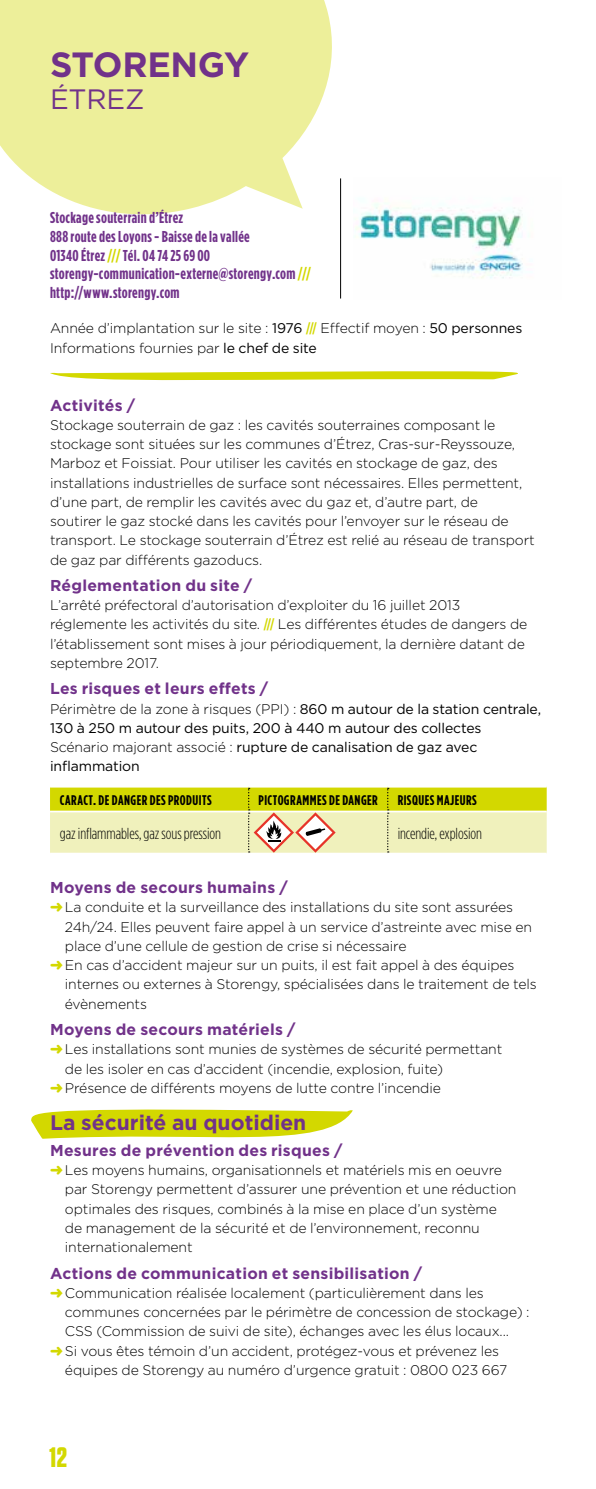
<style>
.page{position:relative;width:596px;height:1489px;background:#fff}
.page>*{position:absolute;margin:0;border:0;box-sizing:border-box;transform-origin:0 0}
.t1{font:700 35px "Gotham";letter-spacing:-.01em;color:#71328a}
.t2{font:28px "Gotham";letter-spacing:-.01em;color:#71328a}
.t3{font:700 28px "Tungsten";color:#d3d800}
.t4{font:700 21px "Gotham";color:#71328a}
.t5{font:700 15.75px "Gotham";letter-spacing:.015em;color:#71328a}
.t6{font:700 15.75px/18.9px "Gotham Condensed";letter-spacing:.02em;color:#71328a}
.t7{font:300 15.75px "Gotham Condensed";letter-spacing:-.005em;color:#000}
.t8{font:300 14px/19.2px "Gotham";letter-spacing:-.01em;color:#000}
.t9{font:14px/19.2px "Gotham";letter-spacing:-.01em;color:#000}
.t10{font:700 14px "Gotham Condensed";letter-spacing:.035em;color:#000}
.s1{color:#d3d800}
.s2{font-weight:400}
.s3{font-family:"Gotham Condensed";font-weight:700;color:#d3d800}
.s4{font-weight:300}
</style>
<div class="page">
<svg style="left:0;top:0;width:332px;height:215px;background:#eff1a6"></svg>
<hr style="left:340px;top:178px;width:1px;height:120px;background:#000">
<svg style="left:50px;top:371px;width:467px;height:10px"></svg>
<svg style="left:50px;top:786px;width:496px;height:67px;background:#e5e57d"></svg>
<svg style="left:31px;top:1109px;width:321px;height:30px"></svg>
<img style="left:356px;top:203px;width:173px;height:76px">
<h1 class="t1" style="left:50px;top:42px;width:200px">STORENGY</h1>
<h2 class="t2" style="left:50px;top:81px;width:96px">ÉTREZ</h2>
<p class="t6" style="left:50px;top:208px;width:262px">Stockage souterrain d’Étrez<br>888 route des Loyons - Baisse de la vallée<br>01340 Étrez <span class="s1">///</span> Tél. 04 74 25 69 00 storengy-communication-externe@storengy.com <span class="s1">/// </span>http://www.storengy.com</p>
<p class="t8" style="left:50px;top:318px;width:473px">Année d’implantation sur le site : <span class="s2">1976</span> <span class="s3">///</span> Effectif moyen : <span class="s2">50 personnes<br></span>Informations fournies par <span class="s2">le chef de site</span></p>
<p class="t5" style="left:50px;top:394px;width:86px">Activités /</p>
<p class="t8" style="left:50px;top:415px;width:486px">Stockage souterrain de gaz : les cavités souterraines composant le stockage sont situées sur les communes d’Étrez, Cras-sur-Reyssouze, Marboz et Foissiat. Pour utiliser les cavités en stockage de gaz, des installations industrielles de surface sont nécessaires. Elles permettent, d’une part, de remplir les cavités avec du gaz et, d’autre part, de<br>soutirer le gaz stocké dans les cavités pour l’envoyer sur le réseau de transport. Le stockage souterrain d’Étrez est relié au réseau de transport de gaz par différents gazoducs.</p>
<p class="t5" style="left:50px;top:575px;width:203px">Réglementation du site /</p>
<p class="t8" style="left:50px;top:595px;width:478px">L’arrêté préfectoral d’autorisation d’exploiter du 16 juillet 2013 réglemente les activités du site. <span class="s3">///</span> Les différentes études de dangers de l’établissement sont mises à jour périodiquement, la dernière datant de septembre 2017.</p>
<p class="t5" style="left:50px;top:678px;width:219px">Les risques et leurs effets /</p>
<p class="t9" style="left:50px;top:698px;width:492px"><span class="s4">Périmètre de la zone à risques (PPI) :</span> 860 m autour de la station centrale, 130 à 250 m autour des puits, 200 à 440 m autour des collectes <span class="s4">Scénario majorant associé :</span> rupture de canalisation de gaz avec inflammation</p>
<p class="t10" style="left:60px;top:791px;width:153px">CARACT. DE DANGER DES PRODUITS</p>
<p class="t10" style="left:258px;top:791px;width:121px">PICTOGRAMMES DE DANGER</p>
<p class="t10" style="left:397px;top:791px;width:81px">RISQUES MAJEURS</p>
<p class="t7" style="left:60px;top:824px;width:162px">gaz inflammables, gaz sous pression</p>
<p class="t7" style="left:397px;top:824px;width:86px">incendie, explosion</p>
<p class="t5" style="left:50px;top:877px;width:239px">Moyens de secours humains /</p>
<p class="t8" style="left:50px;top:897px;width:464px"><span class="s1">➜</span>La conduite et la surveillance des installations du site sont assurées</p>
<p class="t8" style="left:65px;top:916px;width:468px">24h/24. Elles peuvent faire appel à un service d’astreinte avec mise en</p>
<p class="t8" style="left:65px;top:935px;width:343px">place d’une cellule de gestion de crise si nécessaire</p>
<p class="t8" style="left:50px;top:955px;width:465px"><span class="s1">➜</span>En cas d’accident majeur sur un puits, il est fait appel à des équipes</p>
<p class="t8" style="left:65px;top:974px;width:473px">internes ou externes à Storengy, spécialisées dans le traitement de tels</p>
<p class="t8" style="left:65px;top:993px;width:83px">évènements</p>
<p class="t5" style="left:50px;top:1018px;width:247px">Moyens de secours matériels /</p>
<p class="t8" style="left:50px;top:1039px;width:453px"><span class="s1">➜</span>Les installations sont munies de systèmes de sécurité permettant</p>
<p class="t8" style="left:65px;top:1058px;width:379px">de les isoler en cas d’accident (incendie, explosion, fuite)</p>
<p class="t8" style="left:50px;top:1077px;width:392px"><span class="s1">➜</span>Présence de différents moyens de lutte contre l’incendie</p>
<h3 class="t4" style="left:50px;top:1108px;width:258px">La sécurité au quotidien</h3>
<p class="t5" style="left:50px;top:1139px;width:294px">Mesures de prévention des risques /</p>
<p class="t8" style="left:65px;top:1160px;width:452px;text-indent:-15px"><span class="s1">➜</span>Les moyens humains, organisationnels et matériels mis en oeuvre par Storengy permettent d’assurer une prévention et une réduction optimales des risques, combinés à la mise en place d’un système de management de la sécurité et de l’environnement, reconnu internationalement</p>
<p class="t5" style="left:50px;top:1262px;width:373px">Actions de communication et sensibilisation /</p>
<p class="t8" style="left:50px;top:1282px;width:435px"><span class="s1">➜</span>Communication réalisée localement (particulièrement dans les</p>
<p class="t8" style="left:65px;top:1301px;width:466px">communes concernées par le périmètre de concession de stockage) :</p>
<p class="t8" style="left:65px;top:1321px;width:445px">CSS (Commission de suivi de site), échanges avec les élus locaux...</p>
<p class="t8" style="left:50px;top:1340px;width:450px"><span class="s1">➜</span>Si vous êtes témoin d’un accident, protégez-vous et prévenez les</p>
<p class="t8" style="left:65px;top:1359px;width:444px">équipes de Storengy au numéro d’urgence gratuit : 0800 023 667</p>
<h2 class="t3" style="left:50px;top:1441px;width:19px">12</h2>
</div>
